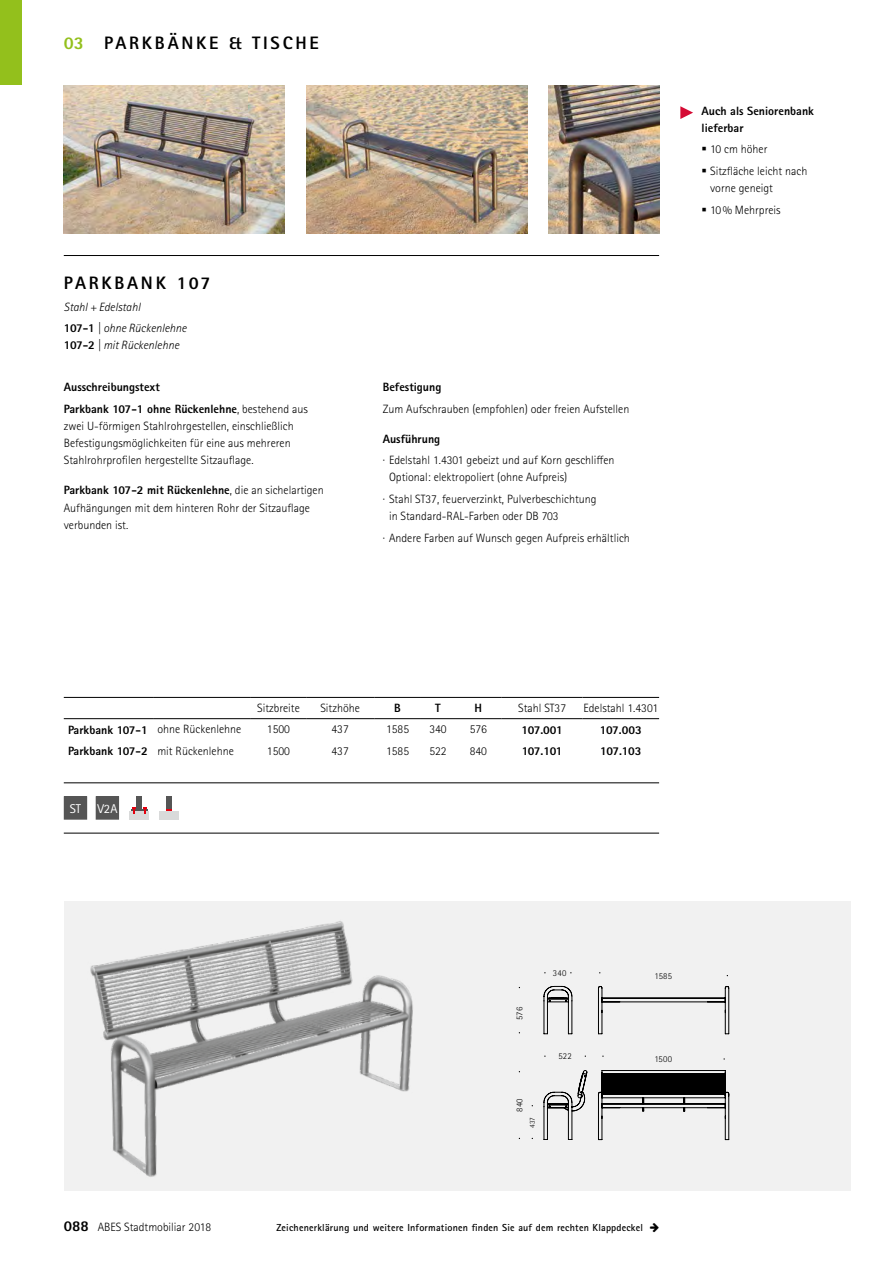
<style>
.page{position:relative;width:893px;height:1263px;background:#fff}
.page>*{position:absolute;margin:0;border:0;box-sizing:border-box;transform-origin:0 0}
.t1{font:800 18px "Rotis Sans Serif Std";letter-spacing:.15em;color:#000}
.t2{font:800 18px "Rotis Sans Serif Std";color:#93c01c}
.t3{font:12.75px "Rotis Sans Serif Std";color:#fff}
.t4{font:300 12px/17.2px "Rotis Sans Serif Std";color:#000}
.t5{font:800 12px/21.5px "Rotis Sans Serif Std";color:#000}
.t6{font:italic 300 12px/21.5px "Rotis Sans Serif Std";color:#000}
.t7{font:700 10.2px "Rotis Sans Serif Std";letter-spacing:.02em;color:#000}
.t8{font:300 9px "Rotis Sans Serif Std";letter-spacing:.02em;color:#000}
.t9{font:300 7.5px "Rotis Sans Serif Std";color:#000}
.s1{font-weight:800;font-style:normal}
.s2{font-weight:300}
.s3{font-weight:800}
.s4{font-weight:800;font-size:15px}
</style>
<div class="page">
<div style="left:0;top:0;width:21px;height:85px;background:#93c01c"></div>
<div style="left:64px;top:901px;width:786px;height:290px;background:#f1f1f1"></div>
<img style="left:90px;top:921px;width:323px;height:256px">
<img style="left:306px;top:85px;width:221px;height:149px">
<img style="left:64px;top:85px;width:221px;height:149px">
<img style="left:549px;top:85px;width:110px;height:149px">
<svg style="left:544px;top:986px;width:28px;height:48px"></svg>
<hr style="left:602px;top:1002px;width:123px;height:1px;background:#000">
<hr style="left:602px;top:998px;width:123px;height:1px;background:#000">
<hr style="left:602px;top:997px;width:123px;height:1px;background:#000">
<svg style="left:598px;top:986px;width:22px;height:48px"></svg>
<svg style="left:707px;top:986px;width:22px;height:48px"></svg>
<svg style="left:544px;top:1070px;width:43px;height:70px"></svg>
<hr style="left:602px;top:1107px;width:123px;height:1px;background:#000">
<hr style="left:602px;top:1104px;width:123px;height:1px;background:#000">
<hr style="left:602px;top:1103px;width:123px;height:1px;background:#000">
<hr style="left:602px;top:1097px;width:123px;height:1px;background:#000">
<hr style="left:602px;top:1092px;width:123px;height:1px;background:#000">
<hr style="left:602px;top:1093px;width:123px;height:1px;background:#000">
<hr style="left:602px;top:1094px;width:123px;height:1px;background:#000">
<hr style="left:602px;top:1091px;width:123px;height:1px;background:#000">
<hr style="left:602px;top:1090px;width:123px;height:1px;background:#000">
<hr style="left:602px;top:1089px;width:123px;height:1px;background:#000">
<hr style="left:602px;top:1088px;width:123px;height:1px;background:#000">
<hr style="left:602px;top:1087px;width:123px;height:1px;background:#000">
<hr style="left:602px;top:1086px;width:123px;height:1px;background:#000">
<hr style="left:602px;top:1085px;width:123px;height:1px;background:#000">
<hr style="left:602px;top:1084px;width:123px;height:1px;background:#000">
<hr style="left:602px;top:1083px;width:123px;height:1px;background:#000">
<hr style="left:602px;top:1082px;width:123px;height:1px;background:#000">
<hr style="left:602px;top:1081px;width:123px;height:1px;background:#000">
<hr style="left:602px;top:1080px;width:123px;height:1px;background:#000">
<hr style="left:602px;top:1079px;width:123px;height:1px;background:#000">
<hr style="left:602px;top:1078px;width:123px;height:1px;background:#000">
<hr style="left:602px;top:1077px;width:123px;height:1px;background:#000">
<hr style="left:602px;top:1076px;width:123px;height:1px;background:#000">
<hr style="left:602px;top:1075px;width:123px;height:1px;background:#000">
<hr style="left:602px;top:1070px;width:123px;height:1px;background:#000">
<hr style="left:602px;top:1074px;width:123px;height:1px;background:#000">
<svg style="left:598px;top:1070px;width:22px;height:70px"></svg>
<svg style="left:707px;top:1070px;width:22px;height:70px"></svg>
<svg style="left:683px;top:1098px;width:2px;height:14px"></svg>
<svg style="left:642px;top:1098px;width:2px;height:14px"></svg>
<hr style="left:64px;top:833px;width:595px;height:1px;background:#000">
<hr style="left:64px;top:782px;width:595px;height:1px;background:#000">
<hr style="left:64px;top:255px;width:595px;height:1px;background:#000">
<svg style="left:680px;top:106px;width:13px;height:13px"></svg>
<div style="left:130px;top:811px;width:19px;height:9px;background:#d9dada"></div>
<svg style="left:131px;top:807px;width:17px;height:6px"></svg>
<div style="left:137px;top:796px;width:5px;height:15px;background:#555"></div>
<div style="left:159px;top:811px;width:20px;height:9px;background:#d9dada"></div>
<div style="left:166px;top:796px;width:6px;height:15px;background:#555"></div>
<svg style="left:166px;top:809px;width:6px;height:2px"></svg>
<hr style="left:64px;top:718px;width:89px;height:1px;background:#000">
<hr style="left:153px;top:718px;width:98px;height:1px;background:#000">
<hr style="left:251px;top:718px;width:55px;height:1px;background:#000">
<hr style="left:306px;top:718px;width:68px;height:1px;background:#000">
<hr style="left:374px;top:718px;width:47px;height:1px;background:#000">
<hr style="left:421px;top:718px;width:34px;height:1px;background:#000">
<hr style="left:455px;top:718px;width:47px;height:1px;background:#000">
<hr style="left:502px;top:718px;width:81px;height:1px;background:#000">
<hr style="left:583px;top:718px;width:76px;height:1px;background:#000">
<hr style="left:64px;top:697px;width:89px;height:1px;background:#000">
<hr style="left:153px;top:697px;width:98px;height:1px;background:#000">
<hr style="left:251px;top:697px;width:55px;height:1px;background:#000">
<hr style="left:306px;top:697px;width:68px;height:1px;background:#000">
<hr style="left:374px;top:697px;width:47px;height:1px;background:#000">
<hr style="left:421px;top:697px;width:34px;height:1px;background:#000">
<hr style="left:455px;top:697px;width:47px;height:1px;background:#000">
<hr style="left:502px;top:697px;width:81px;height:1px;background:#000">
<hr style="left:583px;top:697px;width:76px;height:1px;background:#000">
<svg style="left:64px;top:796px;width:23px;height:24px"></svg>
<svg style="left:96px;top:796px;width:23px;height:24px"></svg>
<h1 class="t2" style="left:64px;top:31px;width:22px">03</h1>
<h1 class="t1" style="left:104px;top:31px;width:216px">PARKBÄNKE &amp; TISCHE</h1>
<h1 class="t1" style="left:64px;top:271px;width:148px">PARKBANK 107</h1>
<p class="t6" style="left:64px;top:296px;width:124px">Stahl + Edelstahl<br><span class="s1">107-1</span> | ohne Rückenlehne</p>
<p class="t6" style="left:64px;top:335px;width:117px"><span class="s1">107-2</span> | mit Rückenlehne</p>
<p class="t5" style="left:64px;top:376px;width:246px">Ausschreibungstext<br>Parkbank 107-1 ohne Rückenlehne<span class="s2">, bestehend aus</span></p>
<p class="t4" style="left:64px;top:417px;width:231px">zwei U-förmigen Stahlrohrgestellen, einschließlich<br>Befestigungsmöglichkeiten für eine aus mehreren<br>Stahlrohrprofilen hergestellte Sitzauflage.</p>
<p class="t4" style="left:64px;top:482px;width:261px"><span class="s3">Parkbank 107-2 mit Rückenlehne</span>, die an sichelartigen<br>Aufhängungen mit dem hinteren Rohr der Sitzauflage verbunden ist.</p>
<p class="t5" style="left:383px;top:376px;width:60px">Befestigung</p>
<p class="t4" style="left:383px;top:400px;width:248px">Zum Aufschrauben (empfohlen) oder freien Aufstellen</p>
<p class="t5" style="left:383px;top:428px;width:59px">Ausführung</p>
<p class="t4" style="left:389px;top:452px;width:227px;text-indent:-6px">· Edelstahl 1.4301 gebeizt und auf Korn geschliffen<br>Optional: elektropoliert (ohne Aufpreis)</p>
<p class="t4" style="left:389px;top:490px;width:209px;text-indent:-6px">· Stahl ST37, feuerverzinkt, Pulverbeschichtung in Standard-RAL-Farben oder DB 703</p>
<p class="t4" style="left:383px;top:529px;width:249px">· Andere Farben auf Wunsch gegen Aufpreis erhältlich</p>
<p class="t5" style="left:702px;top:102px;width:114px;line-height:17.2px">Auch als Seniorenbank lieferbar</p>
<p class="t4" style="left:710px;top:139px;width:99px;line-height:21.5px">10 cm höher<br>Sitzfläche leicht nach</p>
<p class="t4" style="left:710px;top:178px;width:72px;line-height:21.5px">vorne geneigt<br>10% Mehrpreis</p>
<p class="t4" style="left:257px;top:700px;width:44px">Sitzbreite</p>
<p class="t4" style="left:320px;top:700px;width:41px">Sitzhöhe</p>
<p class="t5" style="left:394px;top:697px;width:8px">B</p>
<p class="t5" style="left:435px;top:697px;width:7px">T</p>
<p class="t5" style="left:475px;top:697px;width:9px">H</p>
<p class="t4" style="left:518px;top:700px;width:49px">Stahl ST37</p>
<p class="t4" style="left:583px;top:700px;width:76px">Edelstahl 1.4301</p>
<p class="t4" style="left:68px;top:721px;width:175px"><span class="s3">Parkbank 107-1</span> ohne Rückenlehne</p>
<p class="t4" style="left:267px;top:721px;width:25px">1500</p>
<p class="t4" style="left:332px;top:721px;width:19px">437</p>
<p class="t4" style="left:386px;top:721px;width:25px">1585</p>
<p class="t4" style="left:429px;top:721px;width:19px">340</p>
<p class="t4" style="left:470px;top:721px;width:19px">576</p>
<p class="t5" style="left:521px;top:718px;width:43px">107.001</p>
<p class="t5" style="left:600px;top:718px;width:43px">107.003</p>
<p class="t4" style="left:68px;top:742px;width:167px"><span class="s3">Parkbank 107-2</span> mit Rückenlehne</p>
<p class="t4" style="left:267px;top:742px;width:25px">1500</p>
<p class="t4" style="left:332px;top:742px;width:19px">437</p>
<p class="t4" style="left:386px;top:742px;width:25px">1585</p>
<p class="t4" style="left:429px;top:742px;width:19px">522</p>
<p class="t4" style="left:470px;top:742px;width:19px">840</p>
<p class="t5" style="left:522px;top:740px;width:42px">107.101</p>
<p class="t5" style="left:600px;top:740px;width:43px">107.103</p>
<p class="t3" style="left:70px;top:801px;width:13px">ST</p>
<p class="t3" style="left:97px;top:801px;width:22px">V2A</p>
<p class="t8" style="left:514px;top:1020px;width:15px;rotate:-90deg">576</p>
<p class="t8" style="left:514px;top:1112px;width:15px;rotate:-90deg">840</p>
<p class="t9" style="left:528px;top:1128px;width:12px;rotate:-90deg">437</p>
<p class="t8" style="left:553px;top:968px;width:15px">340</p>
<p class="t8" style="left:655px;top:970px;width:19px">1585</p>
<p class="t8" style="left:558px;top:1051px;width:15px">522</p>
<p class="t8" style="left:654px;top:1054px;width:19px">1500</p>
<p class="t4" style="left:64px;top:1218px;width:149px"><span class="s4">088</span> ABES Stadtmobiliar 2018</p>
<p class="t7" style="left:276px;top:1221px;width:368px">Zeichenerklärung und weitere Informationen finden Sie auf dem rechten Klappdeckel</p>
</div>
